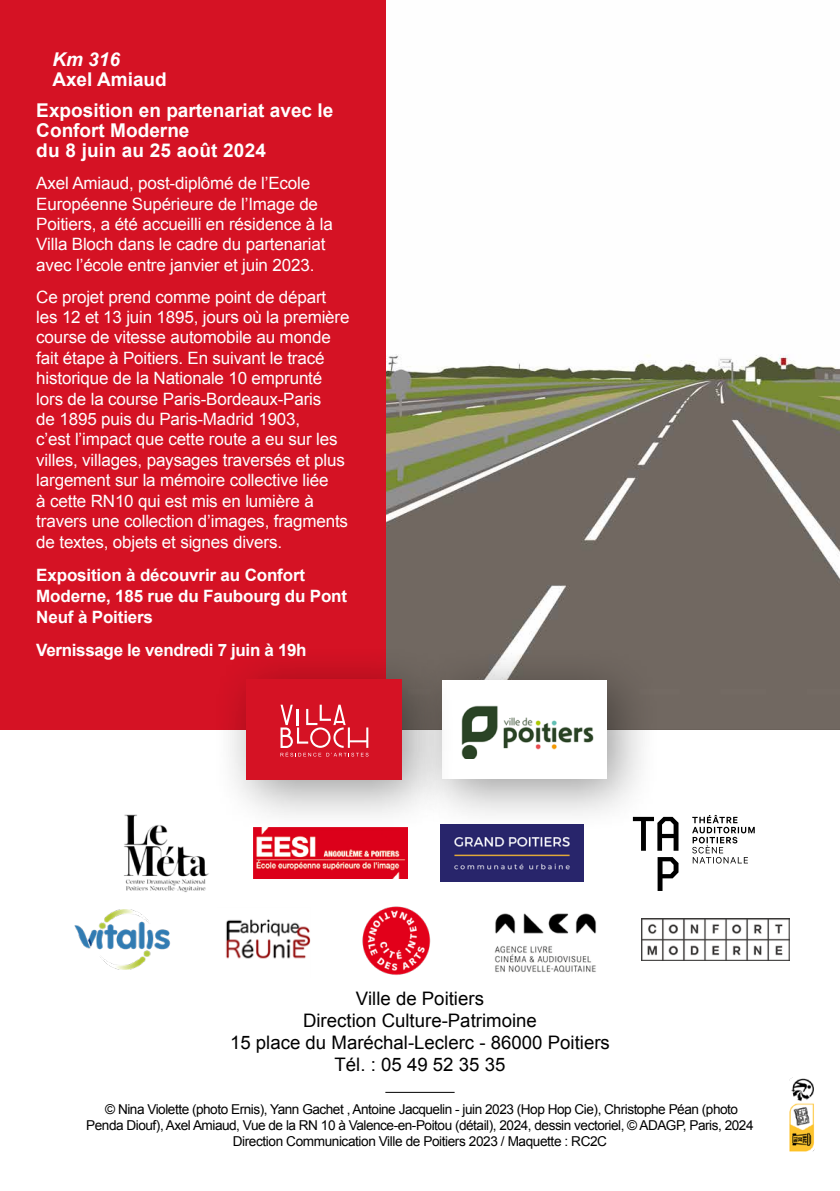
<style>
.page{position:relative;width:840px;height:1191px;background:#fff}
.page>*{position:absolute;margin:0;border:0;box-sizing:border-box;transform-origin:0 0}
.t1{font:700 19px/31.4px "Arial";color:#fff}
.t2{font:italic 700 19px "Arial";color:#fff}
.t3{font:18.6px/22px "Arial";color:#000;text-align:center}
.t4{font:17px/20.4px "Arial";letter-spacing:-.01em;color:#fff}
.t5{font:700 17px/21.2px "Arial";letter-spacing:-.01em;color:#fff}
.t6{font:13.6px/16px "Arial";letter-spacing:-.035em;color:#000;text-align:center}
</style>
<div class="page">
<img style="left:386px;top:354px;width:453px;height:376px">
<div style="left:0;top:0;width:386px;height:730px;background:#d51224"></div>
<hr style="left:385px;top:1092px;width:69px;height:1px;background:#000">
<img style="left:253px;top:835px;width:154px;height:43px">
<img style="left:362px;top:906px;width:69px;height:69px">
<div style="left:406px;top:645px;width:255px;height:188px;background:#000;opacity:.4"></div>
<div style="left:442px;top:680px;width:164px;height:99px;background:#fff"></div>
<img style="left:74px;top:909px;width:97px;height:60px">
<img style="left:461px;top:705px;width:133px;height:53px">
<img style="left:641px;top:919px;width:147px;height:41px">
<img style="left:226px;top:919px;width:84px;height:40px">
<img style="left:124px;top:814px;width:85px;height:78px">
<img style="left:440px;top:824px;width:143px;height:57px">
<svg style="left:632px;top:815px;width:122px;height:76px"></svg>
<img style="left:494px;top:913px;width:102px;height:59px">
<div style="left:211px;top:644px;width:245px;height:191px;background:#000;opacity:.4"></div>
<div style="left:247px;top:679px;width:155px;height:101px;background:#d51224"></div>
<svg style="left:280px;top:704px;width:88px;height:52px"></svg>
<img style="left:789px;top:1077px;width:25px;height:74px">
<p class="t2" style="left:52px;top:47px;width:69px">Km 316</p>
<p class="t1" style="left:36px;top:64px;width:298px;text-indent:16px">Axel Amiaud<br>Exposition en partenariat avec le</p>
<p class="t1" style="left:36px;top:121px;width:231px;line-height:20px">Confort Moderne<br>du 8 juin au 25 août 2024</p>
<p class="t4" style="left:36px;top:173px;width:298px">Axel Amiaud, post-diplômé de l’Ecole Européenne Supérieure de l’Image de Poitiers, a été accueilli en résidence à la Villa Bloch dans le cadre du partenariat avec l’école entre janvier et juin 2023.</p>
<p class="t4" style="left:36px;top:286px;width:314px">Ce projet prend comme point de départ les 12 et 13 juin 1895, jours où la première course de vitesse automobile au monde fait étape à Poitiers. En suivant le tracé historique de la Nationale 10 emprunté lors de la course Paris-Bordeaux-Paris<br>de 1895 puis du Paris-Madrid 1903,<br>c’est l’impact que cette route a eu sur les villes, villages, paysages traversés et plus largement sur la mémoire collective liée<br>à cette RN10 qui est mis en lumière à travers une collection d’images, fragments de textes, objets et signes divers.</p>
<p class="t5" style="left:36px;top:565px;width:312px">Exposition à découvrir au Confort<br>Moderne, 185 rue du Faubourg du Pont<br>Neuf à Poitiers</p>
<p class="t5" style="left:36px;top:640px;width:272px">Vernissage le vendredi 7 juin à 19h</p>
<p class="t3" style="left:230px;top:987px;width:381px">Ville de Poitiers<br>Direction Culture-Patrimoine<br>15 place du Maréchal-Leclerc - 86000 Poitiers<br>Tél. : 05 49 52 35 35</p>
<p class="t6" style="left:86px;top:1101px;width:668px">© Nina Violette (photo Ernis), Yann Gachet , Antoine Jacquelin - juin 2023 (Hop Hop Cie), Christophe Péan (photo<br>Penda Diouf), Axel Amiaud, Vue de la RN 10 à Valence-en-Poitou (détail), 2024, dessin vectoriel, © ADAGP, Paris, 2024<br>Direction Communication Ville de Poitiers 2023 / Maquette : RC2C</p>
</div>
